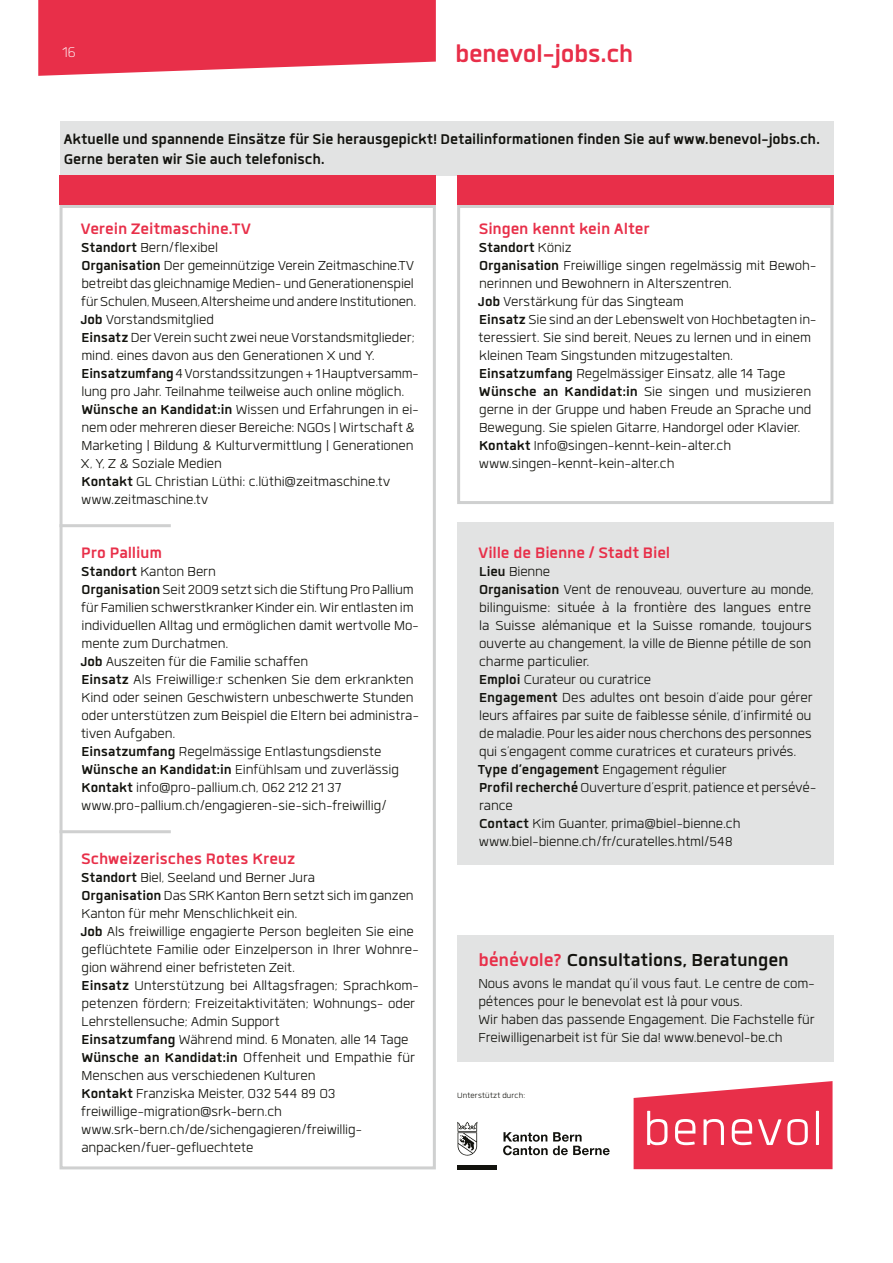
<style>
.page{position:relative;width:893px;height:1263px;background:#fff}
.page>*{position:absolute;margin:0;border:0;box-sizing:border-box;transform-origin:0 0}
.t1{font:700 33px "Quan";letter-spacing:-.015em;color:#e82f49}
.t2{font:700 24px "Quan";color:#12120d}
.t3{font:700 21px "Quan";letter-spacing:-.005em;color:#e82f49}
.t4{font:700 19.5px/19.5px "Quan";letter-spacing:-.01em;color:#12120d}
.t5{font:300 19.5px "Quan";color:#fff}
.t6{font:300 18px/18px "Quan";color:#12120d}
.t7{font:300 10.5px "Quan";letter-spacing:.025em;color:#12120d}
.s1{font-weight:700}
.s2{color:#e82f49}
</style>
<div class="page">
<svg style="left:38px;top:0;width:398px;height:76px;background:#ea435a"></svg>
<div style="left:60px;top:205px;width:376px;height:964px;border:3px solid #cfd0d0"></div>
<div style="left:457px;top:205px;width:376px;height:299px;border:3px solid #cfd0d0"></div>
<div style="left:457px;top:522px;width:376px;height:342px;background:#e2e3e3"></div>
<div style="left:60px;top:121px;width:773px;height:54px;background:#e2e3e3"></div>
<div style="left:457px;top:935px;width:376px;height:127px;background:#e2e3e3"></div>
<div style="left:60px;top:175px;width:376px;height:30px;background:#e82f49"></div>
<div style="left:457px;top:175px;width:376px;height:30px;background:#e82f49"></div>
<svg style="left:634px;top:1081px;width:198px;height:88px"></svg>
<svg style="left:503px;top:1132px;width:107px;height:23px"></svg>
<svg style="left:457px;top:1122px;width:21px;height:34px"></svg>
<hr style="left:458px;top:1165px;width:39px;height:4px;background:#12120d">
<hr style="left:60px;top:524px;width:111px;height:3px;background:#cfd0d0">
<hr style="left:60px;top:830px;width:111px;height:3px;background:#cfd0d0">
<p class="t5" style="left:63px;top:43px;width:15px">16</p>
<h1 class="t1" style="left:455px;top:37px;width:180px">benevol-jobs.ch</h1>
<p class="t4" style="left:64px;top:129px;width:758px">Aktuelle und spannende Einsätze für Sie herausgepickt! Detailinformationen finden Sie auf www.benevol-jobs.ch.<br>Gerne beraten wir Sie auch telefonisch.</p>
<p class="t3" style="left:81px;top:219px;width:172px">Verein Zeitmaschine.TV</p>
<p class="t6" style="left:81px;top:238px;width:340px"><span class="s1">Standort</span> Bern/flexibel<br><span class="s1">Organisation</span> Der gemeinnützige Verein Zeitmaschine.TV betreibt das gleichnamige Medien- und Generationenspiel für Schulen, Museen, Altersheime und andere Institutionen.<br><span class="s1">Job</span> Vorstandsmitglied<br><span class="s1">Einsatz</span> Der Verein sucht zwei neue Vorstandsmitglieder; mind. eines davon aus den Generationen X und Y.<br><span class="s1">Einsatzumfang</span> 4 Vorstandssitzungen + 1 Hauptversamm&shy;lung pro Jahr. Teilnahme teilweise auch online möglich.<br><span class="s1">Wünsche an Kandidat:in</span> Wissen und Erfahrungen in ei&shy;nem oder mehreren dieser Bereiche: NGOs | Wirtschaft &amp; Marketing | Bildung &amp; Kulturvermittlung | Generationen X, Y, Z &amp; Soziale Medien<br><span class="s1">Kontakt</span> GL Christian Lüthi: c.lüthi@zeitmaschine.tv www.zeitmaschine.tv</p>
<p class="t3" style="left:81px;top:543px;width:82px">Pro Pallium</p>
<p class="t6" style="left:81px;top:562px;width:340px"><span class="s1">Standort</span> Kanton Bern<br><span class="s1">Organisation</span> Seit 2009 setzt sich die Stiftung Pro Pallium für Familien schwerstkranker Kinder ein. Wir entlasten im individuellen Alltag und ermöglichen damit wertvolle Mo&shy;mente zum Durchatmen.<br><span class="s1">Job</span> Auszeiten für die Familie schaffen<br><span class="s1">Einsatz</span> Als Freiwillige:r schenken Sie dem erkrankten Kind oder seinen Geschwistern unbeschwerte Stunden oder unterstützen zum Beispiel die Eltern bei administra&shy;tiven Aufgaben.<br><span class="s1">Einsatzumfang</span> Regelmässige Entlastungsdienste <span class="s1">Wünsche an Kandidat:in</span> Einfühlsam und zuverlässig <span class="s1">Kontakt</span> info@pro-pallium.ch, 062 212 21 37 www.pro-pallium.ch/engagieren-sie-sich-freiwillig/</p>
<p class="t3" style="left:81px;top:849px;width:216px">Schweizerisches Rotes Kreuz</p>
<p class="t6" style="left:81px;top:868px;width:340px"><span class="s1">Standort</span> Biel, Seeland und Berner Jura<br><span class="s1">Organisation</span> Das SRK Kanton Bern setzt sich im ganzen Kanton für mehr Menschlichkeit ein.<br><span class="s1">Job</span> Als freiwillige engagierte Person begleiten Sie eine geflüchtete Familie oder Einzelperson in Ihrer Wohnre&shy;gion während einer befristeten Zeit.<br><span class="s1">Einsatz</span> Unterstützung bei Alltagsfragen; Sprachkom&shy;petenzen fördern; Freizeitaktivitäten; Wohnungs- oder Lehrstellensuche; Admin Support<br><span class="s1">Einsatzumfang</span> Während mind. 6 Monaten, alle 14 Tage <span class="s1">Wünsche an Kandidat:in</span> Offenheit und Empathie für Menschen aus verschiedenen Kulturen<br><span class="s1">Kontakt</span> Franziska Meister, 032 544 89 03 freiwillige-migration@srk-bern.ch www.srk-bern.ch/de/sichengagieren/freiwillig&shy;anpacken/fuer-gefluechtete</p>
<p class="t3" style="left:479px;top:219px;width:172px">Singen kennt kein Alter</p>
<p class="t6" style="left:478px;top:238px;width:340px"><span class="s1">Standort</span> Köniz<br><span class="s1">Organisation</span> Freiwillige singen regelmässig mit Bewoh&shy;nerinnen und Bewohnern in Alterszentren.<br><span class="s1">Job</span> Verstärkung für das Singteam<br><span class="s1">Einsatz</span> Sie sind an der Lebenswelt von Hochbetagten in&shy;teressiert. Sie sind bereit, Neues zu lernen und in einem kleinen Team Singstunden mitzugestalten.<br><span class="s1">Einsatzumfang</span> Regelmässiger Einsatz, alle 14 Tage <span class="s1">Wünsche an Kandidat:in</span> Sie singen und musizieren gerne in der Gruppe und haben Freude an Sprache und Bewegung. Sie spielen Gitarre, Handorgel oder Klavier.<br><span class="s1">Kontakt</span> Info@singen-kennt-kein-alter.ch www.singen-kennt-kein-alter.ch</p>
<p class="t3" style="left:478px;top:543px;width:193px">Ville de Bienne / Stadt Biel</p>
<p class="t6" style="left:478px;top:562px;width:340px"><span class="s1">Lieu</span> Bienne<br><span class="s1">Organisation</span> Vent de renouveau, ouverture au monde, bilinguisme: située à la frontière des langues entre la Suisse alémanique et la Suisse romande, toujours ouverte au changement, la ville de Bienne pétille de son charme particulier.<br><span class="s1">Emploi</span> Curateur ou curatrice<br><span class="s1">Engagement</span> Des adultes ont besoin d’aide pour gérer leurs affaires par suite de faiblesse sénile, d’infirmité ou de maladie. Pour les aider nous cherchons des personnes qui s’engagent comme curatrices et curateurs privés.<br><span class="s1">Type d’engagement</span> Engagement régulier<br><span class="s1">Profil recherché</span> Ouverture d’esprit, patience et persévé&shy;rance<br><span class="s1">Contact</span> Kim Guanter, prima@biel-bienne.ch www.biel-bienne.ch/fr/curatelles.html/548</p>
<h2 class="t2" style="left:478px;top:948px;width:312px"><span class="s2">bénévole?</span> Consultations, Beratungen</h2>
<p class="t6" style="left:478px;top:975px;width:338px">Nous avons le mandat qu’il vous faut. Le centre de com&shy;pétences pour le benevolat est là pour vous.<br>Wir haben das passende Engagement. Die Fachstelle für Freiwilligenarbeit ist für Sie da! www.benevol-be.ch</p>
<p class="t7" style="left:457px;top:1091px;width:70px">Unterstützt durch:</p>
</div>
